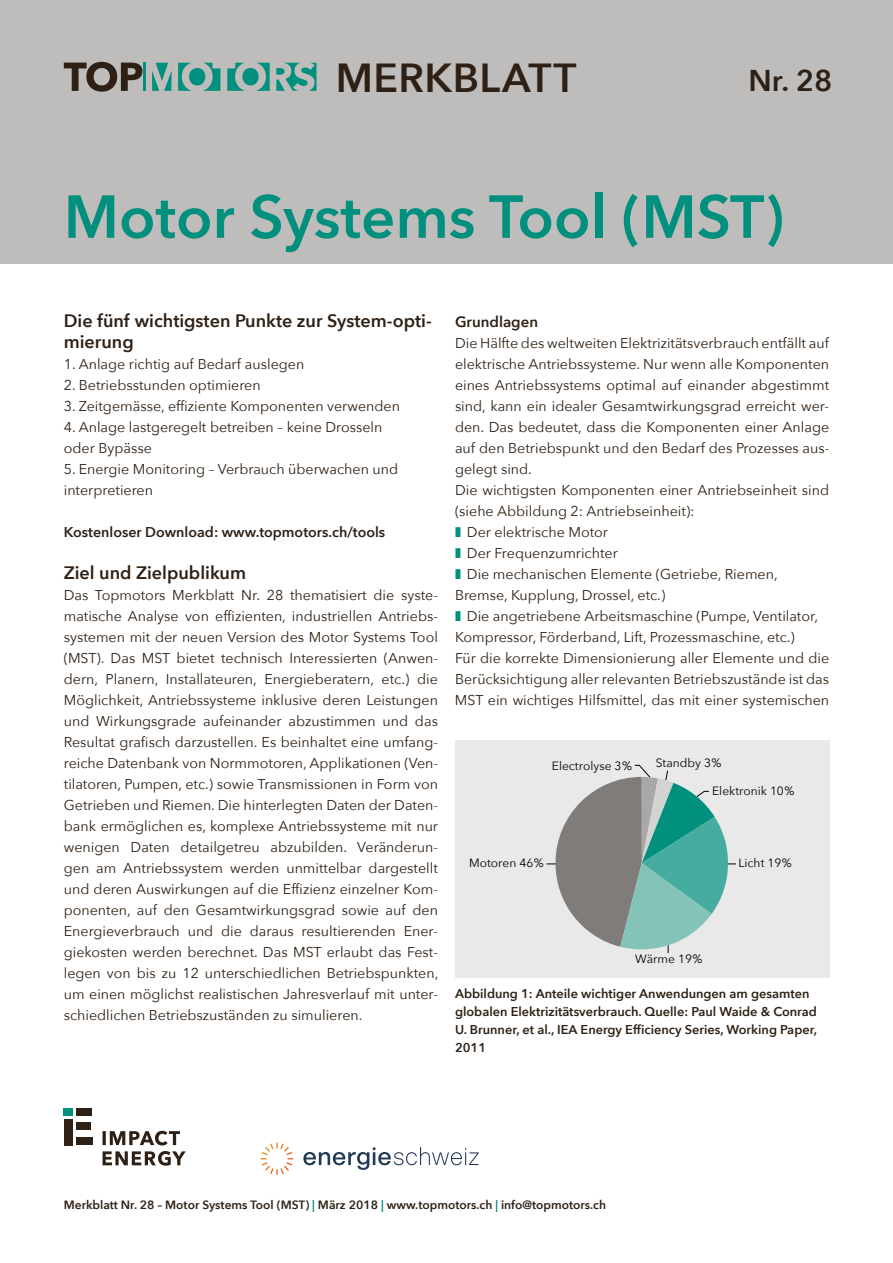
<style>
.page{position:relative;width:893px;height:1263px;background:#fff}
.page>*{position:absolute;margin:0;border:0;box-sizing:border-box;transform-origin:0 0}
.t1{font:600 60px "Avenir Next";color:#00907d}
.t2{font:600 40.5px "Avenir Next";letter-spacing:.01em;color:#2e2014}
.t3{font:600 30px "Avenir Next";color:#2e2014}
.t4{font:600 18px/21px "Avenir Next";color:#2e2014}
.t5{font:600 15px "Avenir Next";color:#2e2014}
.t6{font:14.25px/21px "Avenir Next";color:#2e2014}
.t7{font:600 14.25px "Avenir Next";color:#2e2014}
.t8{font:600 12.75px/18px "Avenir Next";color:#2e2014}
.t9{font:600 12px "Avenir Next";color:#2e2014}
.t10{font:12px "Avenir Next";color:#020304}
.s1{color:#00907d}
</style>
<div class="page">
<svg style="left:103px;top:1151px;width:83px;height:15px"></svg>
<svg style="left:103px;top:1131px;width:77px;height:14px"></svg>
<div style="left:64px;top:1119px;width:9px;height:26px;background:#2e2014"></div>
<div style="left:64px;top:1108px;width:9px;height:8px;background:#00907d"></div>
<div style="left:76px;top:1108px;width:16px;height:8px;background:#2e2014"></div>
<div style="left:76px;top:1123px;width:15px;height:7px;background:#2e2014"></div>
<div style="left:76px;top:1137px;width:17px;height:8px;background:#2e2014"></div>
<div style="left:0;top:0;width:893px;height:264px;background:#bebdbc"></div>
<svg style="left:64px;top:62px;width:78px;height:30px"></svg>
<svg style="left:178px;top:63px;width:42px;height:28px"></svg>
<hr style="left:144px;top:63px;width:2px;height:28px;background:#00907d">
<svg style="left:152px;top:63px;width:20px;height:28px"></svg>
<svg style="left:227px;top:63px;width:43px;height:28px"></svg>
<svg style="left:276px;top:63px;width:40px;height:28px"></svg>
<svg style="left:303px;top:1147px;width:176px;height:23px"></svg>
<svg style="left:261px;top:1142px;width:32px;height:33px"></svg>
<div style="left:455px;top:740px;width:374px;height:237px;background:#e9e9e9"></div>
<svg style="left:547px;top:765px;width:189px;height:188px"></svg>
<h2 class="t2" style="left:336px;top:43px;width:242px">MERKBLATT</h2>
<h3 class="t3" style="left:748px;top:55px;width:85px">Nr. 28</h3>
<h1 class="t1" style="left:64px;top:165px;width:722px">Motor Systems Tool (MST)</h1>
<p class="t4" style="left:64px;top:310px;width:370px">Die fünf wichtigsten Punkte zur System-opti&shy;mierung</p>
<p class="t6" style="left:64px;top:353px;width:242px">1. Anlage richtig auf Bedarf auslegen</p>
<p class="t6" style="left:64px;top:374px;width:198px">2. Betriebsstunden optimieren</p>
<p class="t6" style="left:64px;top:395px;width:338px">3. Zeitgemässe, effiziente Komponenten verwenden</p>
<p class="t6" style="left:64px;top:416px;width:320px">4. Anlage lastgeregelt betreiben – keine Drosseln oder Bypässe</p>
<p class="t6" style="left:64px;top:458px;width:336px">5. Energie Monitoring – Verbrauch überwachen und interpretieren</p>
<p class="t7" style="left:64px;top:520px;width:323px">Kostenloser Download: www.topmotors.ch/tools</p>
<p class="t4" style="left:64px;top:562px;width:184px">Ziel und Zielpublikum</p>
<p class="t6" style="left:64px;top:584px;width:376px;text-align:justify">Das Topmotors Merkblatt Nr. 28 thematisiert die syste&shy;matische Analyse von effizienten, industriellen Antriebs&shy;systemen mit der neuen Version des Motor Systems Tool (MST). Das MST bietet technisch Interessierten (Anwen&shy;dern, Planern, Installateuren, Energieberatern, etc.) die Möglichkeit, Antriebssysteme inklusive deren Leistungen und Wirkungsgrade aufeinander abzustimmen und das Resultat grafisch darzustellen. Es beinhaltet eine umfang&shy;reiche Datenbank von Normmotoren, Applikationen (Ven&shy;tilatoren, Pumpen, etc.) sowie Transmissionen in Form von Getrieben und Riemen. Die hinterlegten Daten der Daten&shy;bank ermöglichen es, komplexe Antriebssysteme mit nur wenigen Daten detailgetreu abzubilden. Veränderun&shy;gen am Antriebssystem werden unmittelbar dargestellt und deren Auswirkungen auf die Effizienz einzelner Kom&shy;ponenten, auf den Gesamtwirkungsgrad sowie auf den Energieverbrauch und die daraus resultierenden Ener&shy;giekosten werden berechnet. Das MST erlaubt das Fest&shy;legen von bis zu 12 unterschiedlichen Betriebspunkten, um einen möglichst realistischen Jahresverlauf mit unter&shy;schiedlichen Betriebszuständen zu simulieren.</p>
<p class="t5" style="left:455px;top:309px;width:85px">Grundlagen</p>
<p class="t6" style="left:455px;top:332px;width:375px">Die Hälfte des weltweiten Elektrizitätsverbrauch entfällt auf</p>
<p class="t6" style="left:455px;top:353px;width:376px">elektrische Antriebssysteme. Nur wenn alle Komponenten</p>
<p class="t6" style="left:455px;top:374px;width:376px">eines Antriebssystems optimal auf einander abgestimmt</p>
<p class="t6" style="left:455px;top:395px;width:376px">sind, kann ein idealer Gesamtwirkungsgrad erreicht wer-</p>
<p class="t6" style="left:455px;top:416px;width:376px">den. Das bedeutet, dass die Komponenten einer Anlage</p>
<p class="t6" style="left:455px;top:437px;width:376px">auf den Betriebspunkt und den Bedarf des Prozesses aus-</p>
<p class="t6" style="left:455px;top:458px;width:78px">gelegt sind.</p>
<p class="t6" style="left:455px;top:479px;width:376px">Die wichtigsten Komponenten einer Antriebseinheit sind</p>
<p class="t6" style="left:455px;top:500px;width:241px">(siehe Abbildung 2: Antriebseinheit):</p>
<p class="t6" style="left:467px;top:521px;width:143px">Der elektrische Motor</p>
<p class="t6" style="left:467px;top:542px;width:152px">Der Frequenzumrichter</p>
<p class="t6" style="left:467px;top:563px;width:312px">Die mechanischen Elemente (Getriebe, Riemen,</p>
<p class="t6" style="left:455px;top:584px;width:212px">Bremse, Kupplung, Drossel, etc.)</p>
<p class="t6" style="left:467px;top:605px;width:353px">Die angetriebene Arbeitsmaschine (Pumpe, Ventilator,</p>
<p class="t6" style="left:455px;top:626px;width:341px">Kompressor, Förderband, Lift, Prozessmaschine, etc.)</p>
<p class="t6" style="left:455px;top:647px;width:376px">Für die korrekte Dimensionierung aller Elemente und die</p>
<p class="t6" style="left:455px;top:668px;width:376px">Berücksichtigung aller relevanten Betriebszustände ist das</p>
<p class="t6" style="left:455px;top:689px;width:376px">MST ein wichtiges Hilfsmittel, das mit einer systemischen</p>
<p class="t10" style="left:552px;top:756px;width:82px">Electrolyse 3%</p>
<p class="t10" style="left:656px;top:752px;width:67px">Standby 3%</p>
<p class="t10" style="left:712px;top:781px;width:84px">Elektronik 10%</p>
<p class="t10" style="left:469px;top:853px;width:76px">Motoren 46%</p>
<p class="t10" style="left:738px;top:853px;width:55px">Licht 19%</p>
<p class="t10" style="left:635px;top:948px;width:69px">Wärme 19%</p>
<p class="t8" style="left:455px;top:984px;width:364px">Abbildung 1: Anteile wichtiger Anwendungen am gesamten globalen Elektrizitätsverbrauch. Quelle: Paul Waide &amp; Conrad U. Brunner, et al., IEA Energy Efficiency Series, Working Paper, 2011</p>
<p class="t9" style="left:64px;top:1194px;width:544px">Merkblatt Nr. 28 – Motor Systems Tool (MST) <span class="s1">|</span> März 2018 <span class="s1">|</span> www.topmotors.ch <span class="s1">|</span> info@topmotors.ch</p>
</div>
